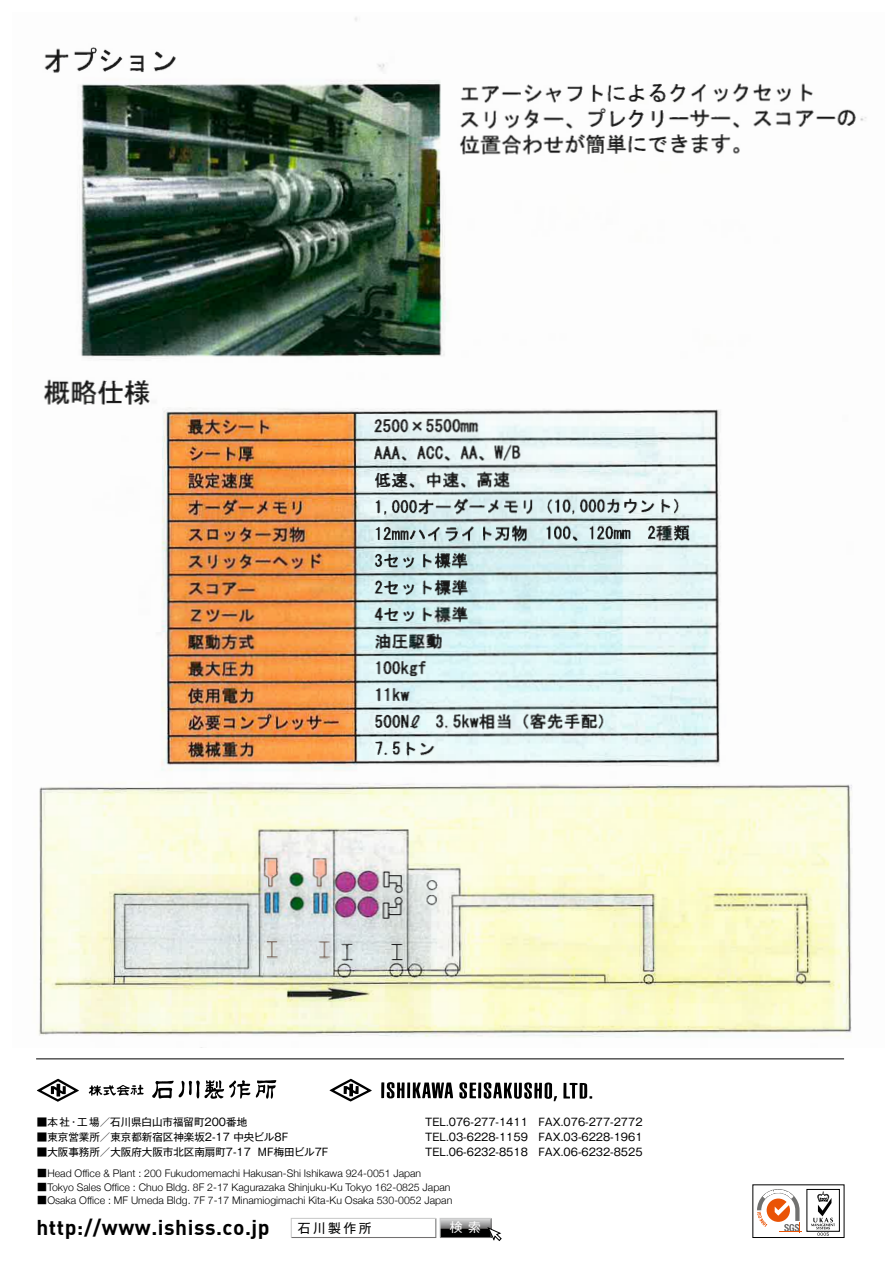
<style>
.page{position:relative;width:893px;height:1263px;background:#fff}
.page>*{position:absolute;margin:0;border:0;box-sizing:border-box;transform-origin:0 0}
.t1{font:21px "DIN Bold";letter-spacing:.025em;color:#000}
.t2{font:12.75px "Gothic MB101 Pro";letter-spacing:.195em;color:#000}
.t3{font:12.75px "Gothic MB101 Pro";color:#fff}
.t4{font:300 10.5px "Helvetica Neue";color:#000}
.t5{font:10.5px/15px "Gothic MB101 Pro";color:#000;text-align:justify}
.s1{font-family:"Koz Go Pr 6 N";font-weight:400}
</style>
<div class="page">
<img style="left:39px;top:47px;width:828px;height:991px">
<img style="left:263px;top:858px;width:70px;height:101px">
<hr style="left:36px;top:1058px;width:808px;height:1px;background:#000">
<img style="left:37px;top:1078px;width:240px;height:24px">
<svg style="left:329px;top:1079px;width:43px;height:22px"></svg>
<svg style="left:381px;top:1082px;width:72px;height:16px"></svg>
<svg style="left:459px;top:1082px;width:98px;height:19px"></svg>
<svg style="left:563px;top:1083px;width:29px;height:16px"></svg>
<svg style="left:290px;top:1218px;width:212px;height:23px"></svg>
<div style="left:753px;top:1185px;width:91px;height:53px;border:1px solid #000"></div>
<svg style="left:757px;top:1189px;width:45px;height:44px"></svg>
<div style="left:807px;top:1189px;width:33px;height:42px;border:1px solid #000"></div>
<svg style="left:811px;top:1191px;width:24px;height:45px"></svg>
<p class="t5" style="left:37px;top:1113px;width:212px">■本社・工場／石川県白山市福留町200番地</p>
<p class="t5" style="left:37px;top:1128px;width:253px">■東京営業所／東京都新宿区神楽坂2-17 中央ビル8F</p>
<p class="t5" style="left:37px;top:1143px;width:293px">■大阪事務所／大阪府大阪市北区南扇町7-17 MF梅田ビル7F</p>
<p class="t5" style="left:425px;top:1113px;width:219px">TEL.076-277-1411　FAX.076-277-2772<br>TEL.03-6228-1159　FAX.03-6228-1961<br>TEL.06-6232-8518　FAX.06-6232-8525</p>
<p class="t4" style="left:37px;top:1165px;width:386px"><span class="s1">■</span>Head Office &amp; Plant : 200 Fukudomemachi Hakusan-Shi Ishikawa 924-0051 Japan</p>
<p class="t4" style="left:37px;top:1178px;width:415px"><span class="s1">■</span>Tokyo Sales Office : Chuo Bldg. 8F 2-17 Kagurazaka Shinjuku-Ku Tokyo 162-0825 Japan</p>
<p class="t4" style="left:37px;top:1192px;width:417px"><span class="s1">■</span>Osaka Office : MF Umeda Bldg. 7F 7-17 Minamiogimachi Kita-Ku Osaka 530-0052 Japan</p>
<h1 class="t1" style="left:36px;top:1214px;width:235px">http://www.ishiss.co.jp</h1>
<p class="t2" style="left:298px;top:1217px;width:75px">石川製作所</p>
<p class="t3" style="left:450px;top:1217px;width:33px">検 索</p>
</div>
